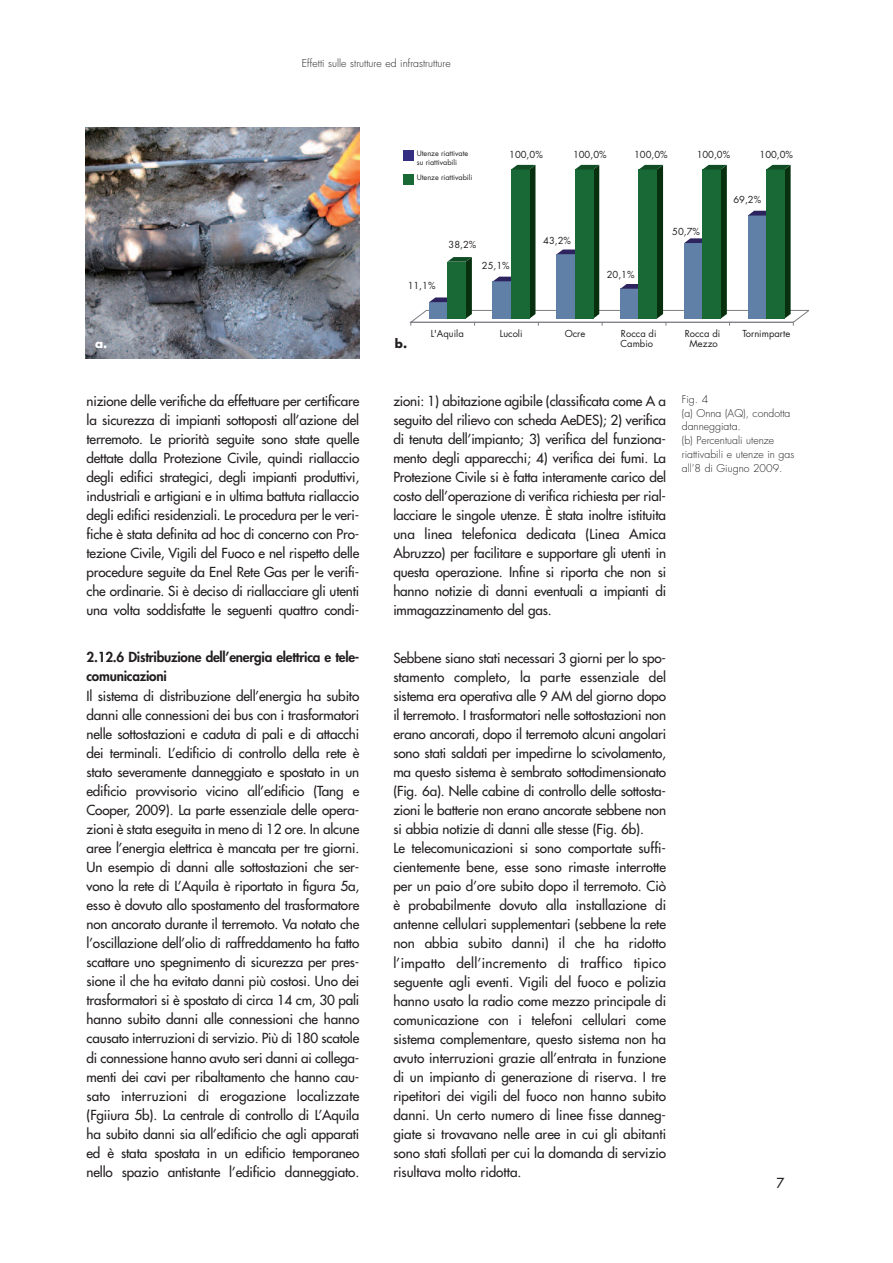
<style>
.page{position:relative;width:893px;height:1263px;background:#fff}
.page>*{position:absolute;margin:0;border:0;box-sizing:border-box;transform-origin:0 0}
.t1{font:13.5px/19px "Futura";color:#231f20;text-align:justify}
.t2{font:800 13.5px/19px "Futura";letter-spacing:-.015em;color:#231f20}
.t3{font:700 12px "Futura";color:#fff}
.t4{font:700 12px "Futura";color:#231f20}
.t5{font:300 10.5px/13.8px "Futura";color:#231f20}
.t6{font:9.45px/10.9px "Futura";color:#231f20}
.t7{font:7.35px/8.9px "Futura";color:#231f20}
</style>
<div class="page">
<svg style="left:409px;top:165px;width:400px;height:160px"></svg>
<div style="left:403px;top:151px;width:10px;height:10px;background:#342e82"></div>
<div style="left:403px;top:174px;width:10px;height:10px;background:#186936"></div>
<img style="left:85px;top:128px;width:274px;height:230px">
<p class="t5" style="left:302px;top:57px;width:150px">Effetti sulle strutture ed infrastrutture</p>
<p class="t7" style="left:417px;top:150px;width:53px">Utenze riattivate su riattivabili</p>
<p class="t7" style="left:417px;top:173px;width:57px">Utenze riattivabili</p>
<p class="t6" style="left:449px;top:240px;width:29px">38,2%</p>
<p class="t6" style="left:509px;top:150px;width:35px">100,0%</p>
<p class="t6" style="left:573px;top:149px;width:35px">100,0%</p>
<p class="t6" style="left:543px;top:236px;width:29px">43,2%</p>
<p class="t6" style="left:634px;top:150px;width:35px">100,0%</p>
<p class="t6" style="left:697px;top:150px;width:35px">100,0%</p>
<p class="t6" style="left:759px;top:150px;width:35px">100,0%</p>
<p class="t6" style="left:733px;top:195px;width:29px">69,2%</p>
<p class="t6" style="left:672px;top:227px;width:29px">50,7%</p>
<p class="t6" style="left:408px;top:281px;width:29px">11,1%</p>
<p class="t6" style="left:482px;top:261px;width:29px">25,1%</p>
<p class="t6" style="left:607px;top:270px;width:29px">20,1%</p>
<p class="t3" style="left:95px;top:338px;width:14px">a.</p>
<p class="t4" style="left:395px;top:338px;width:14px">b.</p>
<p class="t6" style="left:431px;top:328px;width:35px">L'Aquila</p>
<p class="t6" style="left:500px;top:328px;width:24px">Lucoli</p>
<p class="t6" style="left:565px;top:328px;width:22px">Ocre</p>
<p class="t6" style="left:620px;top:328px;width:38px">Rocca di<br>Cambio</p>
<p class="t6" style="left:685px;top:328px;width:37px;text-align:center">Rocca di<br>Mezzo</p>
<p class="t6" style="left:742px;top:328px;width:49px">Tornimparte</p>
<p class="t1" style="left:87px;top:392px;width:274px">nizione delle verifiche da effettuare per certificare la sicurezza di impianti sottoposti all’azione del terremoto. Le priorità seguite sono state quelle dettate dalla Protezione Civile, quindi riallaccio degli edifici strategici, degli impianti produttivi, industriali e artigiani e in ultima battuta riallaccio degli edifici residenziali. Le procedura per le veri&shy;fiche è stata definita ad hoc di concerno con Pro&shy;tezione Civile, Vigili del Fuoco e nel rispetto delle procedure seguite da Enel Rete Gas per le verifi&shy;che ordinarie. Si è deciso di riallacciare gli utenti una volta soddisfatte le seguenti quattro condi-</p>
<p class="t1" style="left:393px;top:392px;width:274px">zioni: 1) abitazione agibile (classificata come A a seguito del rilievo con scheda AeDES); 2) verifica di tenuta dell’impianto; 3) verifica del funziona&shy;mento degli apparecchi; 4) verifica dei fumi. La Protezione Civile si è fatta interamente carico del costo dell’operazione di verifica richiesta per rial&shy;lacciare le singole utenze. È stata inoltre istituita una linea telefonica dedicata (Linea Amica Abruzzo) per facilitare e supportare gli utenti in questa operazione. Infine si riporta che non si hanno notizie di danni eventuali a impianti di immagazzinamento del gas.</p>
<p class="t2" style="left:87px;top:649px;width:274px">2.12.6 Distribuzione dell’energia elettrica e tele&shy;comunicazioni</p>
<p class="t1" style="left:87px;top:687px;width:274px">Il sistema di distribuzione dell’energia ha subito danni alle connessioni dei bus con i trasformatori nelle sottostazioni e caduta di pali e di attacchi dei terminali. L’edificio di controllo della rete è stato severamente danneggiato e spostato in un edificio provvisorio vicino all’edificio (Tang e Cooper, 2009). La parte essenziale delle opera&shy;zioni è stata eseguita in meno di 12 ore. In alcune aree l’energia elettrica è mancata per tre giorni.<br>Un esempio di danni alle sottostazioni che ser&shy;vono la rete di L’Aquila è riportato in figura 5a, esso è dovuto allo spostamento del trasformatore non ancorato durante il terremoto. Va notato che l’oscillazione dell’olio di raffreddamento ha fatto scattare uno spegnimento di sicurezza per pres&shy;sione il che ha evitato danni più costosi. Uno dei trasformatori si è spostato di circa 14 cm, 30 pali hanno subito danni alle connessioni che hanno causato interruzioni di servizio. Più di 180 scatole di connessione hanno avuto seri danni ai collega&shy;menti dei cavi per ribaltamento che hanno cau&shy;sato interruzioni di erogazione localizzate (Fgiiura 5b). La centrale di controllo di L’Aquila ha subito danni sia all’edificio che agli apparati ed è stata spostata in un edificio temporaneo nello spazio antistante l’edificio danneggiato.</p>
<p class="t1" style="left:393px;top:649px;width:274px;text-align:left">Sebbene siano stati necessari 3 giorni per lo spo&shy;stamento completo, la parte essenziale del sistema era operativa alle 9 AM del giorno dopo il terremoto. I trasformatori nelle sottostazioni non erano ancorati, dopo il terremoto alcuni angolari sono stati saldati per impedirne lo scivolamento, ma questo sistema è sembrato sottodimensionato (Fig. 6a). Nelle cabine di controllo delle sottosta&shy;zioni le batterie non erano ancorate sebbene non si abbia notizie di danni alle stesse (Fig. 6b).<br>Le telecomunicazioni si sono comportate suffi&shy;cientemente bene, esse sono rimaste interrotte per un paio d’ore subito dopo il terremoto. Ciò è probabilmente dovuto alla installazione di antenne cellulari supplementari (sebbene la rete non abbia subito danni) il che ha ridotto l’impatto dell’incremento di traffico tipico seguente agli eventi. Vigili del fuoco e polizia hanno usato la radio come mezzo principale di comunicazione con i telefoni cellulari come sistema complementare, questo sistema non ha avuto interruzioni grazie all’entrata in funzione di un impianto di generazione di riserva. I tre ripetitori dei vigili del fuoco non hanno subito danni. Un certo numero di linee fisse danneg&shy;giate si trovavano nelle aree in cui gli abitanti sono stati sfollati per cui la domanda di servizio risultava molto ridotta.</p>
<p class="t5" style="left:682px;top:393px;width:114px">Fig. 4<br>(a) Onna (AQ), condotta danneggiata.<br>(b) Percentuali utenze riattivabili e utenze in gas all’8 di Giugno 2009.</p>
<p class="t1" style="left:776px;top:1175px;width:9px">7</p>
</div>
